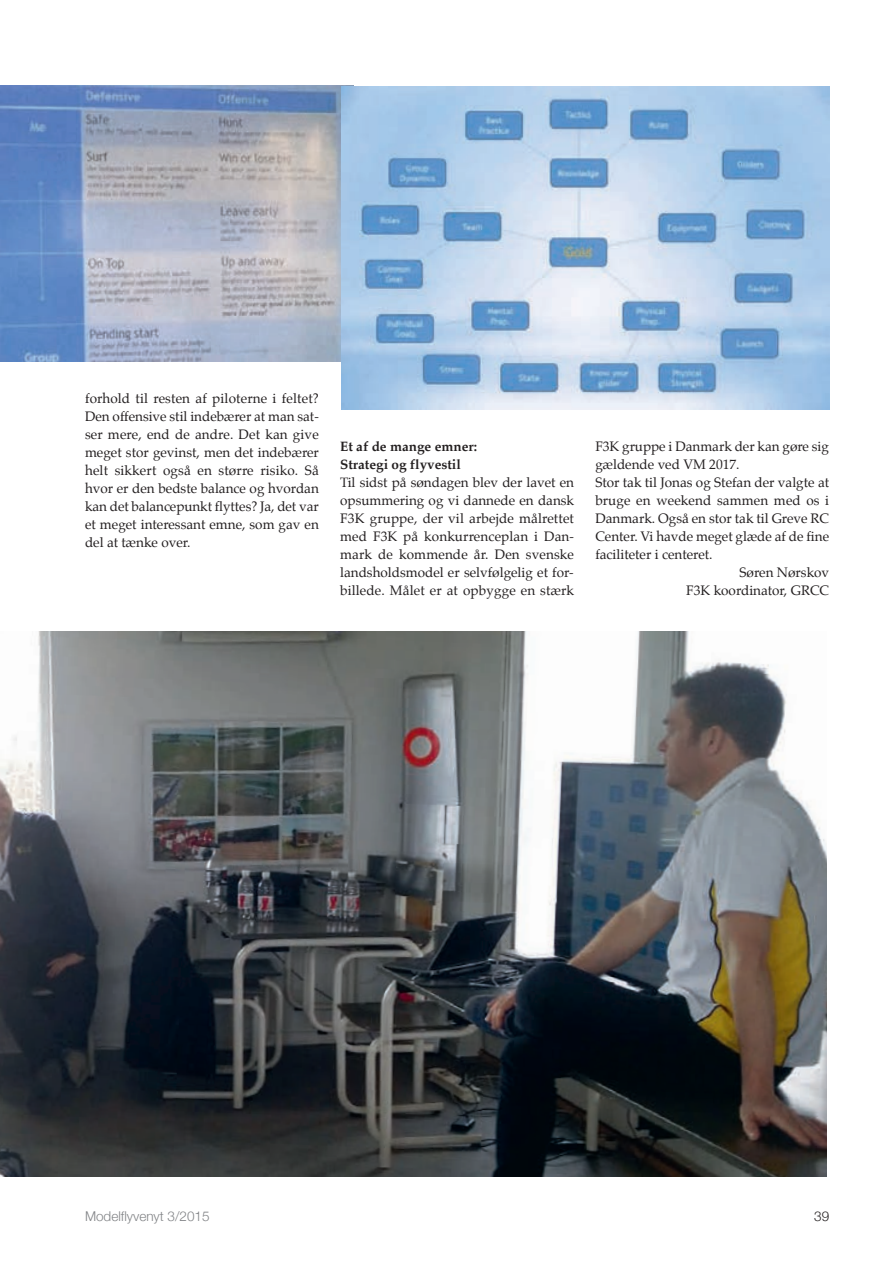
<style>
.page{position:relative;width:893px;height:1263px;background:#fff}
.page>*{position:absolute;margin:0;border:0;box-sizing:border-box;transform-origin:0 0}
.t1{font:13.5px/18px "Palatino";color:#231f20;text-align:justify}
.t2{font:700 13.5px/18px "Palatino";color:#231f20}
.t3{font:300 13.5px "Helvetica Neue";color:#808285}
.t4{font:300 13.5px "Helvetica Neue";color:#231f20}
</style>
<div class="page">
<img style="left:0;top:85px;width:353px;height:277px">
<img style="left:0;top:631px;width:827px;height:545px">
<img style="left:341px;top:87px;width:488px;height:323px">
<p class="t1" style="left:85px;top:389px;width:235px">forhold til resten af piloterne i feltet? den offensive stil indebærer at man sat&shy;ser mere, end de andre. det kan give meget stor gevinst, men det indebærer helt sikkert også en større risiko. Så hvor er den bedste balance og hvordan kan det balancepunkt flyttes? Ja, det var et meget interessant emne, som gav en del at tænke over.</p>
<p class="t2" style="left:340px;top:437px;width:138px">et af de mange emner:<br>Strategi og flyvestil</p>
<p class="t1" style="left:340px;top:473px;width:235px">Til sidst på søndagen blev der lavet en opsummering og vi dannede en dansk F3K gruppe, der vil arbejde målrettet med F3K på konkurrenceplan i dan&shy;mark de kommende år. den svenske landsholdsmodel er selvfølgelig et for&shy;billede. Målet er at opbygge en stærk</p>
<p class="t1" style="left:595px;top:437px;width:235px">F3K gruppe i danmark der kan gøre sig</p>
<p class="t1" style="left:595px;top:455px;width:146px">gældende ved VM 2017.</p>
<p class="t1" style="left:595px;top:473px;width:235px">Stor tak til Jonas og Stefan der valgte at</p>
<p class="t1" style="left:595px;top:491px;width:235px">bruge en weekend sammen med os i</p>
<p class="t1" style="left:595px;top:509px;width:235px">danmark. Også en stor tak til Greve rC</p>
<p class="t1" style="left:595px;top:527px;width:235px">Center. Vi havde meget glæde af de fine</p>
<p class="t1" style="left:595px;top:545px;width:119px">faciliteter i centeret.</p>
<p class="t1" style="left:739px;top:563px;width:91px">Søren Nørskov</p>
<p class="t1" style="left:686px;top:581px;width:144px">F3K koordinator, GrCC</p>
<p class="t3" style="left:85px;top:1205px;width:126px">Modelflyvenyt 3/2015</p>
<p class="t4" style="left:814px;top:1205px;width:17px">39</p>
</div>
